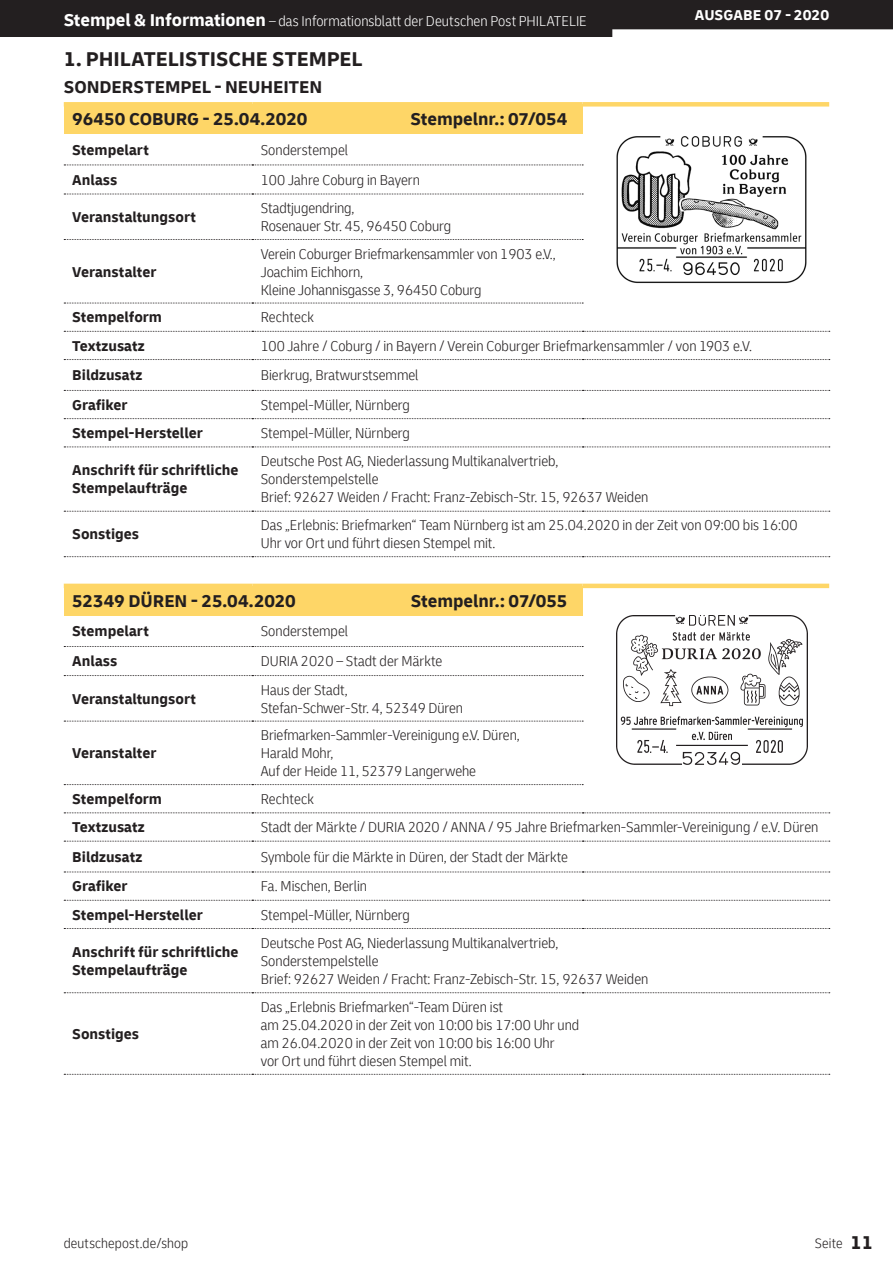
<style>
.page{position:relative;width:893px;height:1263px;background:#fff}
.page>*{position:absolute;margin:0;border:0;box-sizing:border-box;transform-origin:0 0}
.t1{font:700 21px "Delivery";letter-spacing:-.005em;color:#231f20}
.t2{font:700 18px "Delivery";letter-spacing:-.005em;color:#231f20}
.t3{font:300 condensed 15px/18px "Delivery";color:#231f20}
.t4{font:700 15px/18px "Delivery";color:#231f20}
.t5{font:300 condensed 15px "Delivery";color:#fff}
.t6{font:700 15px "Delivery";color:#fff}
.t7{font:300 condensed 14.25px "Delivery";letter-spacing:.01em;color:#231f20}
.s1{font-weight:700;font-stretch:normal;font-size:18px}
.s2{font-weight:700;font-stretch:normal;font-size:19.5px}
</style>
<div class="page">
<div style="left:0;top:0;width:893px;height:37px;background:#231f20"></div>
<div style="left:64px;top:104px;width:519px;height:30px;background:#fed667"></div>
<div style="left:64px;top:102px;width:188px;height:5px;background:#fed667"></div>
<div style="left:252px;top:102px;width:331px;height:5px;background:#fed667"></div>
<div style="left:583px;top:102px;width:246px;height:5px;background:#fed667"></div>
<svg style="left:64px;top:390px;width:766px;height:1px"></svg>
<svg style="left:64px;top:418px;width:766px;height:1px"></svg>
<svg style="left:64px;top:446px;width:766px;height:1px"></svg>
<svg style="left:64px;top:511px;width:766px;height:1px"></svg>
<svg style="left:64px;top:556px;width:766px;height:1px"></svg>
<svg style="left:64px;top:359px;width:766px;height:1px"></svg>
<svg style="left:64px;top:194px;width:519px;height:1px"></svg>
<svg style="left:64px;top:239px;width:519px;height:1px"></svg>
<svg style="left:64px;top:303px;width:519px;height:1px"></svg>
<svg style="left:64px;top:165px;width:519px;height:1px"></svg>
<svg style="left:64px;top:331px;width:766px;height:1px"></svg>
<div style="left:64px;top:586px;width:519px;height:29px;background:#fed667"></div>
<hr style="left:64px;top:584px;width:188px;height:4px;background:#fed667">
<hr style="left:252px;top:584px;width:331px;height:4px;background:#fed667">
<hr style="left:583px;top:584px;width:246px;height:4px;background:#fed667">
<svg style="left:64px;top:872px;width:766px;height:1px"></svg>
<svg style="left:64px;top:900px;width:766px;height:1px"></svg>
<svg style="left:64px;top:928px;width:766px;height:1px"></svg>
<svg style="left:64px;top:992px;width:766px;height:1px"></svg>
<svg style="left:64px;top:1074px;width:766px;height:1px"></svg>
<svg style="left:64px;top:841px;width:766px;height:1px"></svg>
<svg style="left:64px;top:675px;width:519px;height:1px"></svg>
<svg style="left:64px;top:721px;width:519px;height:1px"></svg>
<svg style="left:64px;top:784px;width:519px;height:1px"></svg>
<svg style="left:64px;top:646px;width:519px;height:1px"></svg>
<svg style="left:64px;top:812px;width:766px;height:1px"></svg>
<img style="left:616px;top:136px;width:191px;height:148px">
<img style="left:616px;top:616px;width:191px;height:149px">
<p class="t5" style="left:64px;top:12px;width:524px"><span class="s1">Stempel &amp; Informationen</span> – das Informationsblatt der Deutschen Post PHILATELIE</p>
<p class="t6" style="left:695px;top:6px;width:136px">AUSGABE 07 - 2020</p>
<h1 class="t1" style="left:64px;top:46px;width:300px">1. PHILATELISTISCHE STEMPEL</h1>
<p class="t2" style="left:64px;top:76px;width:260px">SONDERSTEMPEL - NEUHEITEN</p>
<p class="t2" style="left:72px;top:108px;width:237px">96450 COBURG - 25.04.2020</p>
<p class="t2" style="left:411px;top:108px;width:158px">Stempelnr.: 07/054</p>
<p class="t4" style="left:72px;top:141px;width:78px">Stempelart</p>
<p class="t3" style="left:261px;top:141px;width:89px">Sonderstempel</p>
<p class="t4" style="left:72px;top:171px;width:47px">Anlass</p>
<p class="t3" style="left:261px;top:171px;width:161px">100 Jahre Coburg in Bayern</p>
<p class="t4" style="left:72px;top:208px;width:125px">Veranstaltungsort</p>
<p class="t3" style="left:261px;top:199px;width:192px">Stadtjugendring,<br>Rosenauer Str. 45, 96450 Coburg</p>
<p class="t4" style="left:72px;top:263px;width:86px">Veranstalter</p>
<p class="t3" style="left:261px;top:244px;width:296px">Verein Coburger Briefmarkensammler von 1903 e.V.,<br>Joachim Eichhorn,<br>Kleine Johannisgasse 3, 96450 Coburg</p>
<p class="t4" style="left:72px;top:308px;width:91px">Stempelform</p>
<p class="t3" style="left:261px;top:308px;width:55px">Rechteck</p>
<p class="t4" style="left:72px;top:337px;width:74px">Textzusatz</p>
<p class="t3" style="left:261px;top:337px;width:493px">100 Jahre / Coburg / in Bayern / Verein Coburger Briefmarkensammler / von 1903 e.V.</p>
<p class="t4" style="left:72px;top:366px;width:72px">Bildzusatz</p>
<p class="t3" style="left:261px;top:366px;width:159px">Bierkrug, Bratwurstsemmel</p>
<p class="t4" style="left:72px;top:396px;width:57px">Grafiker</p>
<p class="t3" style="left:261px;top:396px;width:151px">Stempel-Müller, Nürnberg</p>
<p class="t4" style="left:72px;top:424px;width:132px">Stempel-Hersteller</p>
<p class="t3" style="left:261px;top:424px;width:151px">Stempel-Müller, Nürnberg</p>
<p class="t4" style="left:72px;top:461px;width:168px">Anschrift für schriftliche<br>Stempelaufträge</p>
<p class="t3" style="left:261px;top:452px;width:389px">Deutsche Post AG, Niederlassung Multikanalvertrieb,<br>Sonderstempelstelle<br>Brief: 92627 Weiden / Fracht: Franz-Zebisch-Str. 15, 92637 Weiden</p>
<p class="t4" style="left:72px;top:525px;width:68px">Sonstiges</p>
<p class="t3" style="left:261px;top:516px;width:538px">Das „Erlebnis: Briefmarken“ Team Nürnberg ist am 25.04.2020 in der Zeit von 09:00 bis 16:00<br>Uhr vor Ort und führt diesen Stempel mit.</p>
<p class="t2" style="left:72px;top:590px;width:225px">52349 DÜREN - 25.04.2020</p>
<p class="t2" style="left:411px;top:590px;width:158px">Stempelnr.: 07/055</p>
<p class="t4" style="left:72px;top:622px;width:78px">Stempelart</p>
<p class="t3" style="left:261px;top:622px;width:89px">Sonderstempel</p>
<p class="t4" style="left:72px;top:652px;width:47px">Anlass</p>
<p class="t3" style="left:261px;top:652px;width:183px">DURIA 2020 – Stadt der Märkte</p>
<p class="t4" style="left:72px;top:690px;width:125px">Veranstaltungsort</p>
<p class="t3" style="left:261px;top:680px;width:204px">Haus der Stadt,<br>Stefan-Schwer-Str. 4, 52349 Düren</p>
<p class="t4" style="left:72px;top:744px;width:86px">Veranstalter</p>
<p class="t3" style="left:261px;top:726px;width:260px">Briefmarken-Sammler-Vereinigung e.V. Düren,<br>Harald Mohr,<br>Auf der Heide 11, 52379 Langerwehe</p>
<p class="t4" style="left:72px;top:790px;width:91px">Stempelform</p>
<p class="t3" style="left:261px;top:790px;width:55px">Rechteck</p>
<p class="t4" style="left:72px;top:818px;width:74px">Textzusatz</p>
<p class="t3" style="left:261px;top:818px;width:559px">Stadt der Märkte / DURIA 2020 / ANNA / 95 Jahre Briefmarken-Sammler-Vereinigung / e.V. Düren</p>
<p class="t4" style="left:72px;top:848px;width:72px">Bildzusatz</p>
<p class="t3" style="left:261px;top:848px;width:309px">Symbole für die Märkte in Düren, der Stadt der Märkte</p>
<p class="t4" style="left:72px;top:877px;width:57px">Grafiker</p>
<p class="t3" style="left:261px;top:877px;width:108px">Fa. Mischen, Berlin</p>
<p class="t4" style="left:72px;top:906px;width:132px">Stempel-Hersteller</p>
<p class="t3" style="left:261px;top:905px;width:151px">Stempel-Müller, Nürnberg</p>
<p class="t4" style="left:72px;top:943px;width:168px">Anschrift für schriftliche<br>Stempelaufträge</p>
<p class="t3" style="left:261px;top:934px;width:389px">Deutsche Post AG, Niederlassung Multikanalvertrieb,<br>Sonderstempelstelle<br>Brief: 92627 Weiden / Fracht: Franz-Zebisch-Str. 15, 92637 Weiden</p>
<p class="t4" style="left:72px;top:1025px;width:68px">Sonstiges</p>
<p class="t7" style="left:64px;top:1235px;width:126px">deutschepost.de/shop</p>
<p class="t3" style="left:261px;top:998px;width:320px">Das „Erlebnis Briefmarken“-Team Düren ist<br>am 25.04.2020 in der Zeit von 10:00 bis 17:00 Uhr und am 26.04.2020 in der Zeit von 10:00 bis 16:00 Uhr<br>vor Ort und führt diesen Stempel mit.</p>
<p class="t7" style="left:815px;top:1235px;width:60px">Seite <span class="s2">11</span></p>
</div>
